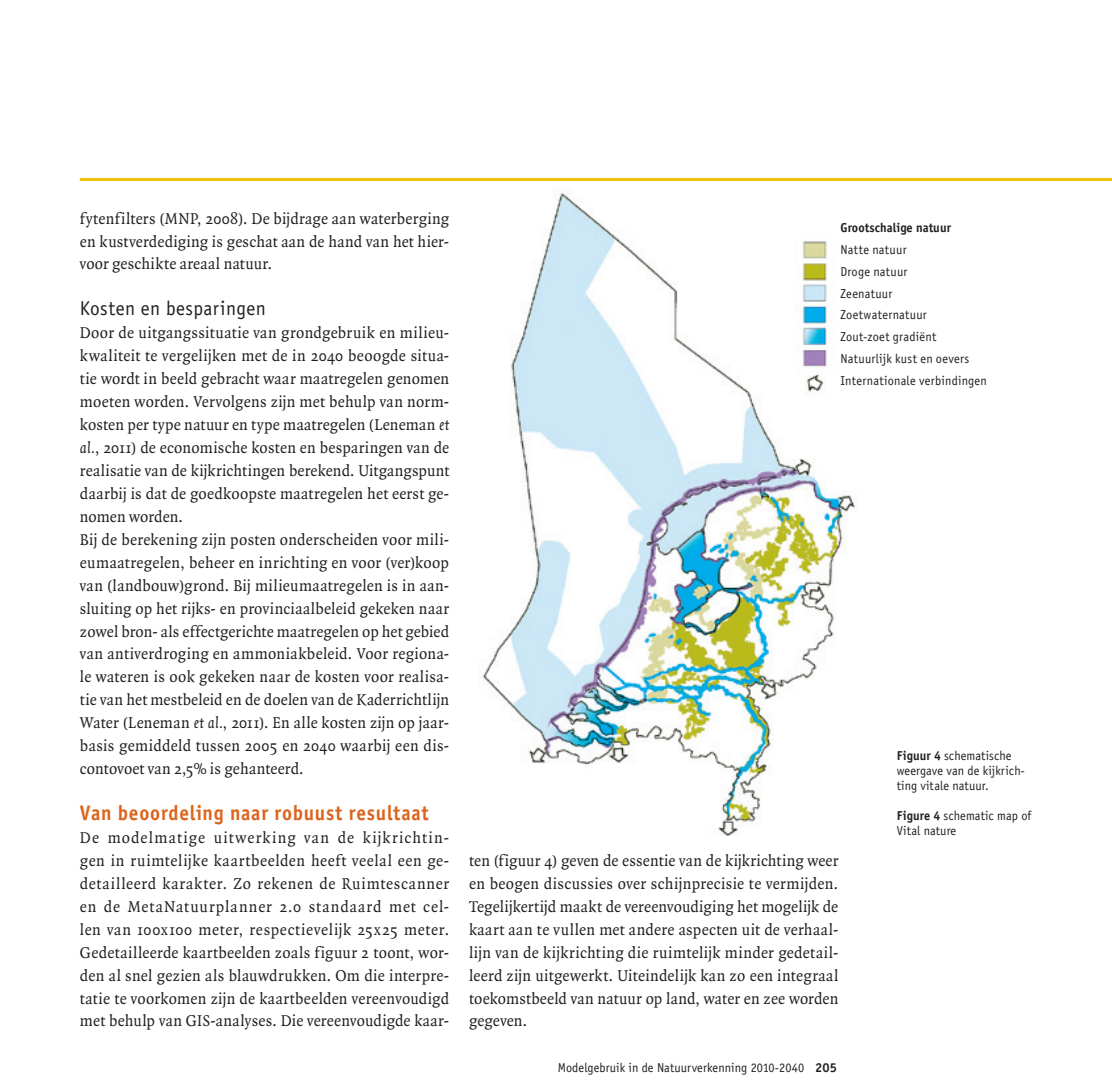
<style>
.page{position:relative;width:1112px;height:1092px;background:#fff}
.page>*{position:absolute;margin:0;border:0;box-sizing:border-box;transform-origin:0 0}
.Tussenkop_1{font:21px "Officina Sans Bold ITC";letter-spacing:.04em;color:#dc641c;scale:.92 1}
.Tussenkopje_2{font:20.12px "Officina Sans ITC";letter-spacing:.02em;color:#231f20;scale:.96 1}
.PLATTE_TEKST{font:16.8px/22.9px "Quadraat";letter-spacing:.015em;color:#231f20;text-align:justify;scale:.95 1}
.Figuur{font:12.95px/14.9px "Officina Sans ITC";letter-spacing:.005em;color:#231f20;scale:.95 1}
.Tabeltekst_plat{font:12.95px "Officina Sans ITC";letter-spacing:.02em;color:#231f20;scale:.95 1}
.Tabeltekst_plat-2{font:12.95px "Officina Sans Bold ITC";letter-spacing:.005em;color:#231f20;scale:.95 1}
.Tabeltekst_plat-3{font:12.95px "Officina Sans Bold ITC";letter-spacing:.005em;color:#231f20}
.s1{font-style:italic}
.s2{font-family:"Officina Sans Bold ITC"}
</style>
<div class="page">
<hr style="left:80px;top:178px;width:1031px;height:3px;background:#f2c209">
<img style="left:483px;top:193px;width:372px;height:642px">
<p class="PLATTE_TEKST" style="left:80px;top:207px;width:390px">fytenfilters (MNP, 2008). De bijdrage aan waterberging en kustverdediging is geschat aan de hand van het hier&shy;voor geschikte areaal natuur.</p>
<p class="Tussenkopje_2" style="left:80px;top:297px;width:195px">Kosten en besparingen</p>
<p class="PLATTE_TEKST" style="left:80px;top:322px;width:390px">Door de uitgangssituatie van grondgebruik en milieu&shy;kwaliteit te vergelijken met de in 2040 beoogde situa&shy;tie wordt in beeld gebracht waar maatregelen genomen moeten worden. Vervolgens zijn met behulp van norm&shy;kosten per type natuur en type maatregelen (Leneman <span class="s1">et al.</span>, 2011) de economische kosten en besparingen van de realisatie van de kijkrichtingen berekend. Uitgangspunt daarbij is dat de goedkoopste maatregelen het eerst ge&shy;nomen worden.</p>
<p class="PLATTE_TEKST" style="left:80px;top:528px;width:390px">Bij de berekening zijn posten onderscheiden voor mili&shy;eumaatregelen, beheer en inrichting en voor (ver)koop van (landbouw)grond. Bij milieumaatregelen is in aan&shy;sluiting op het rijks- en provinciaalbeleid gekeken naar zowel bron- als effectgerichte maatregelen op het gebied van antiverdroging en ammoniakbeleid. Voor regiona&shy;le wateren is ook gekeken naar de kosten voor realisa&shy;tie van het mestbeleid en de doelen van de Kaderrichtlijn Water (Leneman <span class="s1">et al.</span>, 2011). En alle kosten zijn op jaar&shy;basis gemiddeld tussen 2005 en 2040 waarbij een dis&shy;contovoet van 2,5% is gehanteerd.</p>
<p class="Tussenkop_1" style="left:80px;top:799px;width:380px">Van beoordeling naar robuust resultaat</p>
<p class="PLATTE_TEKST" style="left:80px;top:826px;width:390px">De modelmatige uitwerking van de kijkrichtin&shy;gen in ruimtelijke kaartbeelden heeft veelal een ge&shy;detailleerd karakter. Zo rekenen de Ruimtescanner en de MetaNatuurplanner 2.0 standaard met cel&shy;len van 100x100 meter, respectievelijk 25x25 meter.<br>Gedetailleerde kaartbeelden zoals figuur 2 toont, wor&shy;den al snel gezien als blauwdrukken. Om die interpre&shy;tatie te voorkomen zijn de kaartbeelden vereenvoudigd met behulp van GIS-analyses. Die vereenvoudigde kaar-</p>
<p class="Tabeltekst_plat-2" style="left:840px;top:220px;width:118px">Grootschalige natuur</p>
<p class="Tabeltekst_plat" style="left:840px;top:242px;width:71px">Natte natuur</p>
<p class="Tabeltekst_plat" style="left:840px;top:264px;width:72px">Droge natuur</p>
<p class="Tabeltekst_plat" style="left:840px;top:286px;width:56px">Zeenatuur</p>
<p class="Tabeltekst_plat" style="left:840px;top:307px;width:92px">Zoetwaternatuur</p>
<p class="Tabeltekst_plat" style="left:840px;top:329px;width:103px">Zout-zoet gradiënt</p>
<p class="Tabeltekst_plat" style="left:840px;top:351px;width:137px">Natuurlijk kust en oevers</p>
<p class="Tabeltekst_plat" style="left:840px;top:373px;width:156px">Internationale verbindingen</p>
<p class="PLATTE_TEKST" style="left:469px;top:849px;width:390px">ten (figuur 4) geven de essentie van de kijkrichting weer en beogen discussies over schijnprecisie te vermijden.<br>Tegelijkertijd maakt de vereenvoudiging het mogelijk de kaart aan te vullen met andere aspecten uit de verhaal&shy;lijn van de kijkrichting die ruimtelijk minder gedetail&shy;leerd zijn uitgewerkt. Uiteindelijk kan zo een integraal toekomstbeeld van natuur op land, water en zee worden gegeven.</p>
<p class="Figuur" style="left:557px;top:1060px;width:261px">Modelgebruik in de Natuurverkenning 2010-2040</p>
<p class="Tabeltekst_plat-3" style="left:815px;top:1059px;width:23px">205</p>
<p class="Figuur" style="left:896px;top:748px;width:136px"><span class="s2">Figuur 4</span> schematische weergave van de kijkrich&shy;ting vitale natuur.</p>
<p class="Figuur" style="left:896px;top:807px;width:143px"><span class="s2">Figure 4</span> schematic map of<br>Vital nature</p>
</div>
